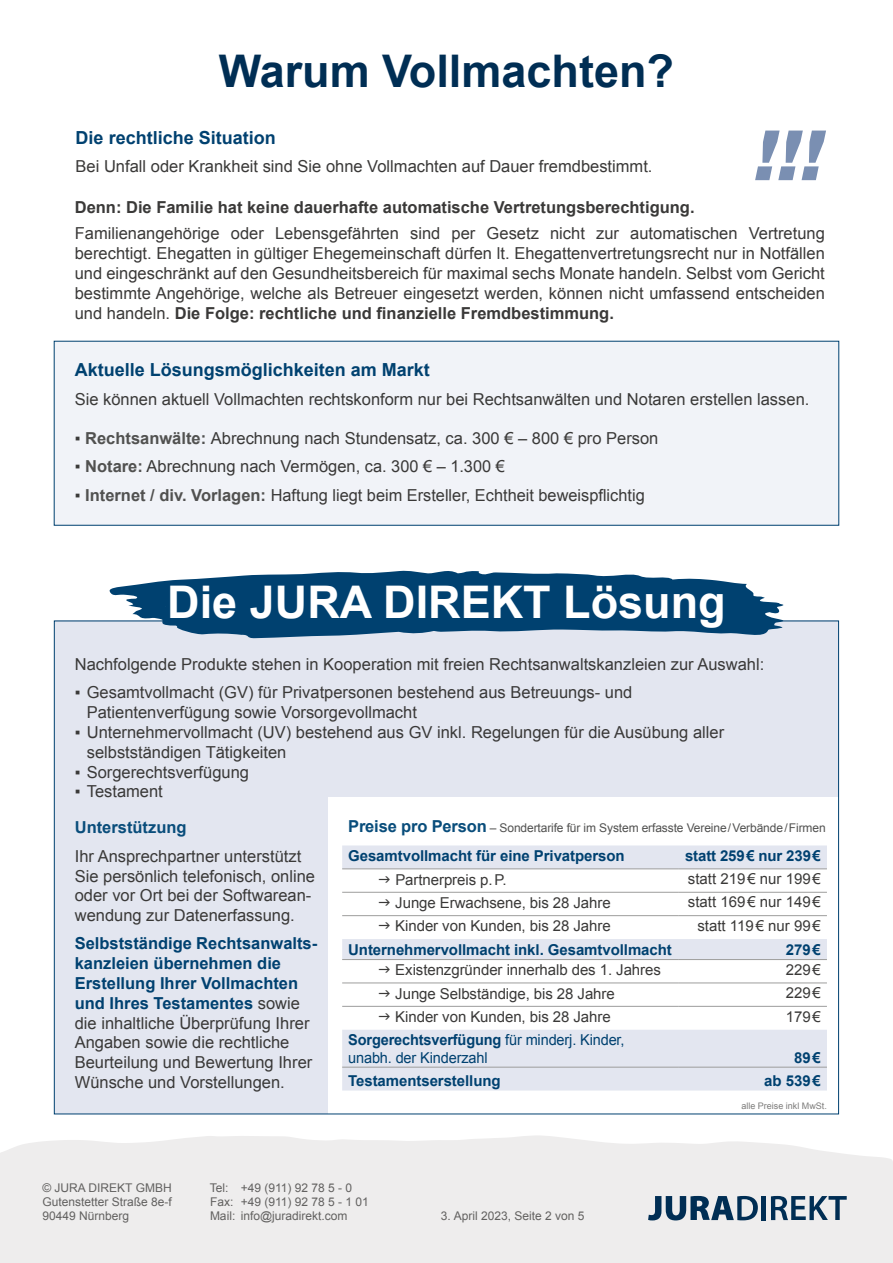
<style>
.page{position:relative;width:893px;height:1263px;background:#fff}
.page>*{position:absolute;margin:0;border:0;box-sizing:border-box;transform-origin:0 0}
.t1{font:700 45px "Arial";color:#fff}
.t2{font:700 45px "Arial";color:#002e54}
.t3{font:700 18px "Arial";color:#004170}
.t4{font:16.5px/19.8px "Arial";color:#3a3938}
.t5{font:700 16.5px "Arial";color:#3a3938}
.t6{font:700 16.5px "Arial";color:#094d7b}
.t7{font:15px "Arial";letter-spacing:-.005em;color:#3a3938}
.t8{font:700 15px "Arial";letter-spacing:-.005em;color:#004170}
.t9{font:15px/18px "Arial";letter-spacing:-.01em;color:#004170}
.t10{font:12px/14.4px "Arial";color:#626160;text-align:justify}
.t11{font:12px "Arial";letter-spacing:-.01em;color:#515150}
.t12{font:9px "Arial";color:#7d7c7b}
.s1{font-weight:700}
.s2{font-weight:700;color:#515150}
.s3{font-weight:700;color:#004170}
.s4{font-weight:700;font-size:16.5px;color:#094d7b}
</style>
<div class="page">
<div style="left:54px;top:621px;width:785px;height:493px;background:#e3e6f0"></div>
<div style="left:54px;top:341px;width:785px;height:184px;background:#f1f3f8"></div>
<div style="left:328px;top:797px;width:519px;height:328px;background:#fff"></div>
<svg style="left:755px;top:131px;width:71px;height:49px"></svg>
<svg style="left:108px;top:570px;width:682px;height:69px;fill:#004170"></svg>
<svg style="left:342px;top:845px;width:485px;height:245px"></svg>
<hr style="left:342px;top:868px;width:336px;height:1px;background:#9d9d9c">
<hr style="left:678px;top:868px;width:149px;height:1px;background:#9d9d9c">
<hr style="left:342px;top:892px;width:336px;height:1px;background:#9d9d9c">
<hr style="left:678px;top:892px;width:149px;height:1px;background:#9d9d9c">
<hr style="left:342px;top:915px;width:336px;height:1px;background:#9d9d9c">
<hr style="left:678px;top:915px;width:149px;height:1px;background:#9d9d9c">
<hr style="left:342px;top:959px;width:336px;height:1px;background:#9d9d9c">
<hr style="left:678px;top:959px;width:149px;height:1px;background:#9d9d9c">
<hr style="left:342px;top:982px;width:336px;height:1px;background:#9d9d9c">
<hr style="left:678px;top:982px;width:149px;height:1px;background:#9d9d9c">
<hr style="left:342px;top:1006px;width:336px;height:1px;background:#9d9d9c">
<hr style="left:678px;top:1006px;width:149px;height:1px;background:#9d9d9c">
<hr style="left:342px;top:1067px;width:336px;height:1px;background:#9d9d9c">
<hr style="left:678px;top:1067px;width:149px;height:1px;background:#9d9d9c">
<div style="left:0;top:1167px;width:893px;height:96px;background:#eeeded"></div>
<svg style="left:0;top:1135px;width:893px;height:32px"></svg>
<svg style="left:648px;top:1196px;width:110px;height:24px;background:#6e869b"></svg>
<div style="left:761px;top:1196px;width:5px;height:24px;background:#002e54"></div>
<svg style="left:771px;top:1196px;width:76px;height:24px;background:#8095a6"></svg>
<svg style="left:379px;top:876px;width:11px;height:6px"></svg>
<svg style="left:379px;top:899px;width:11px;height:7px"></svg>
<svg style="left:379px;top:923px;width:11px;height:6px"></svg>
<svg style="left:379px;top:967px;width:11px;height:6px"></svg>
<svg style="left:379px;top:990px;width:11px;height:6px"></svg>
<svg style="left:379px;top:1013px;width:11px;height:7px"></svg>
<h1 class="t2" style="left:219px;top:41px;width:457px">Warum Vollmachten?</h1>
<p class="t3" style="left:76px;top:125px;width:202px">Die rechtliche Situation</p>
<p class="t4" style="left:76px;top:156px;width:578px">Bei Unfall oder Krankheit sind Sie ohne Vollmachten auf Dauer fremdbestimmt.</p>
<p class="t5" style="left:75px;top:196px;width:621px">Denn: Die Familie hat keine dauerhafte automatische Vertretungsberechtigung.</p>
<p class="t4" style="left:75px;top:224px;width:752px;text-align:justify">Familienangehörige oder Lebensgefährten sind per Gesetz nicht zur automatischen Vertretung berechtigt. Ehegatten in gültiger Ehegemeinschaft dürfen lt. Ehegattenvertretungsrecht nur in Notfällen und eingeschränkt auf den Gesundheitsbereich für maximal sechs Monate handeln. Selbst vom Gericht bestimmte Angehörige, welche als Betreuer eingesetzt werden, können nicht umfassend entscheiden und handeln. <span class="s1">Die Folge: rechtliche und finanzielle Fremdbestimmung.</span></p>
<p class="t3" style="left:75px;top:358px;width:357px">Aktuelle Lösungsmöglichkeiten am Markt</p>
<p class="t4" style="left:75px;top:389px;width:736px">Sie können aktuell Vollmachten rechtskonform nur bei Rechtsanwälten und Notaren erstellen lassen.</p>
<p class="t4" style="left:75px;top:429px;width:585px">▪ <span class="s2">Rechtsanwälte:</span> Abrechnung nach Stundensatz, ca. 300 € – 800 € pro Person</p>
<p class="t4" style="left:75px;top:457px;width:432px">▪ <span class="s2">Notare:</span> Abrechnung nach Vermögen, ca. 300 € – 1.300 €</p>
<p class="t4" style="left:75px;top:485px;width:571px">▪ <span class="s2">Internet / div. Vorlagen:</span> Haftung liegt beim Ersteller, Echtheit beweispflichtig</p>
<h1 class="t1" style="left:167px;top:573px;width:560px">Die JURA DIREKT Lösung</h1>
<p class="t4" style="left:75px;top:654px;width:691px">Nachfolgende Produkte stehen in Kooperation mit freien Rechtsanwaltskanzleien zur Auswahl:</p>
<p class="t4" style="left:87px;top:683px;width:547px;text-indent:-12px">▪ Gesamtvollmacht (GV) für Privatpersonen bestehend aus Betreuungs- und<br>Patientenverfügung sowie Vorsorgevollmacht</p>
<p class="t4" style="left:87px;top:722px;width:639px;text-indent:-12px">▪ Unternehmervollmacht (UV) bestehend aus GV inkl. Regelungen für die Ausübung aller selbstständigen Tätigkeiten</p>
<p class="t4" style="left:75px;top:762px;width:176px">▪ Sorgerechtsverfügung</p>
<p class="t4" style="left:75px;top:782px;width:90px">▪ Testament</p>
<p class="t6" style="left:75px;top:817px;width:113px">Unterstützung</p>
<p class="t4" style="left:75px;top:846px;width:242px">Ihr Ansprechpartner unterstützt Sie persönlich telefonisch, online oder vor Ort bei der Softwarean&shy;wendung zur Datenerfassung.</p>
<p class="t4" style="left:75px;top:934px;width:244px"><span class="s3">Selbstständige Rechtsanwalts&shy;kanzleien übernehmen die<br>Erstellung Ihrer Vollmachten und Ihres Testamentes</span> sowie die inhaltliche Überprüfung Ihrer<br>Angaben sowie die rechtliche<br>Beurteilung und Bewertung Ihrer<br>Wünsche und Vorstellungen.</p>
<p class="t11" style="left:348px;top:820px;width:479px"><span class="s4">Preise pro Person</span> – Sondertarife für im System erfasste Vereine/Verbände/Firmen</p>
<p class="t8" style="left:348px;top:845px;width:278px">Gesamtvollmacht für eine Privatperson</p>
<p class="t8" style="left:685px;top:845px;width:137px">statt 259€ nur 239€</p>
<p class="t7" style="left:395px;top:869px;width:113px">Partnerpreis p.P.</p>
<p class="t7" style="left:688px;top:869px;width:135px">statt 219€ nur 199€</p>
<p class="t7" style="left:395px;top:893px;width:217px">Junge Erwachsene, bis 28 Jahre</p>
<p class="t7" style="left:688px;top:892px;width:135px">statt 169€ nur 149€</p>
<p class="t7" style="left:395px;top:916px;width:217px">Kinder von Kunden, bis 28 Jahre</p>
<p class="t7" style="left:697px;top:916px;width:125px">statt 119€ nur 99€</p>
<p class="t8" style="left:348px;top:940px;width:325px">Unternehmervollmacht inkl. Gesamtvollmacht</p>
<p class="t8" style="left:786px;top:940px;width:37px">279€</p>
<p class="t7" style="left:395px;top:960px;width:267px">Existenzgründer innerhalb des 1. Jahres</p>
<p class="t7" style="left:786px;top:960px;width:37px">229€</p>
<p class="t7" style="left:395px;top:984px;width:221px">Junge Selbständige, bis 28 Jahre</p>
<p class="t7" style="left:786px;top:983px;width:37px">229€</p>
<p class="t7" style="left:395px;top:1007px;width:217px">Kinder von Kunden, bis 28 Jahre</p>
<p class="t7" style="left:786px;top:1006px;width:37px">179€</p>
<p class="t9" style="left:348px;top:1031px;width:278px"><span class="s1">Sorgerechtsverfügung</span> für minderj. Kinder, unabh. der Kinderzahl</p>
<p class="t8" style="left:794px;top:1048px;width:28px">89€</p>
<p class="t8" style="left:348px;top:1071px;width:154px">Testamentserstellung</p>
<p class="t8" style="left:764px;top:1071px;width:58px">ab 539€</p>
<p class="t12" style="left:741px;top:1100px;width:87px">alle Preise inkl MwSt.</p>
<p class="t10" style="left:42px;top:1180px;width:131px">© JURA DIREKT GMBH Gutenstetter Straße 8e-f 90449 Nürnberg</p>
<p class="t10" style="left:210px;top:1180px;width:161px;text-align:left">Tel: +49 (911) 92 78 5 - 0<br>Fax: +49 (911) 92 78 5 - 1 01<br>Mail: info@juradirekt.com</p>
<p class="t10" style="left:441px;top:1209px;width:145px">3. April 2023, Seite 2 von 5</p>
</div>
